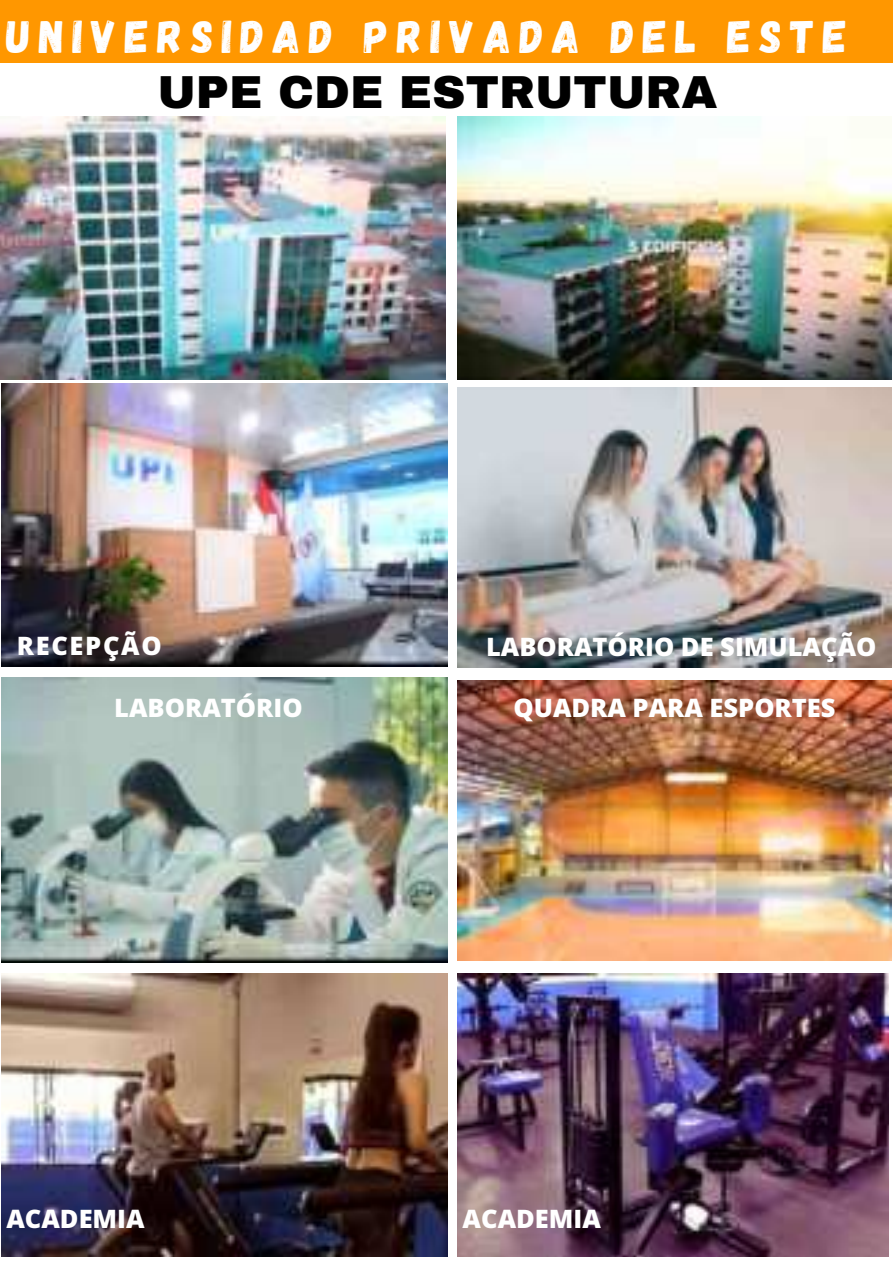
<style>
.page{position:relative;width:893px;height:1264px;background:#fff}
.page>*{position:absolute;margin:0;border:0;box-sizing:border-box;transform-origin:0 0}
.t1{font:46.2px "Gagalin";letter-spacing:.185em;color:#fff}
.t2{font:900 46.2px "Archivo";color:#000}
.t3{font:800 25.5px "Open Sans";color:#fff}
.t4{font:800 25.5px "Open Sans";letter-spacing:.065em;color:#fff}
</style>
<div class="page">
<div style="left:0;top:0;width:892px;height:63px;background:#ff9700"></div>
<img style="left:0;top:116px;width:445px;height:263px">
<img style="left:1px;top:383px;width:446px;height:283px">
<img style="left:1px;top:678px;width:446px;height:284px">
<img style="left:1px;top:973px;width:446px;height:283px">
<img style="left:457px;top:388px;width:434px;height:279px">
<img style="left:457px;top:116px;width:434px;height:263px">
<img style="left:457px;top:680px;width:434px;height:280px">
<img style="left:457px;top:973px;width:431px;height:283px">
<h1 class="t1" style="left:6px;top:8px;width:842px">UNIVERSIDAD PRIVADA DEL ESTE</h1>
<h1 class="t2" style="left:157px;top:64px;width:561px">UPE CDE ESTRUTURA</h1>
<p class="t4" style="left:17px;top:628px;width:146px">RECEPÇÃO</p>
<p class="t3" style="left:486px;top:629px;width:392px">LABORATÓRIO DE SIMULAÇÃO</p>
<p class="t3" style="left:114px;top:689px;width:190px">LABORATÓRIO</p>
<p class="t3" style="left:513px;top:689px;width:324px">QUADRA PARA ESPORTES</p>
<p class="t3" style="left:6px;top:1201px;width:140px">ACADEMIA</p>
<p class="t3" style="left:462px;top:1201px;width:140px">ACADEMIA</p>
</div>
